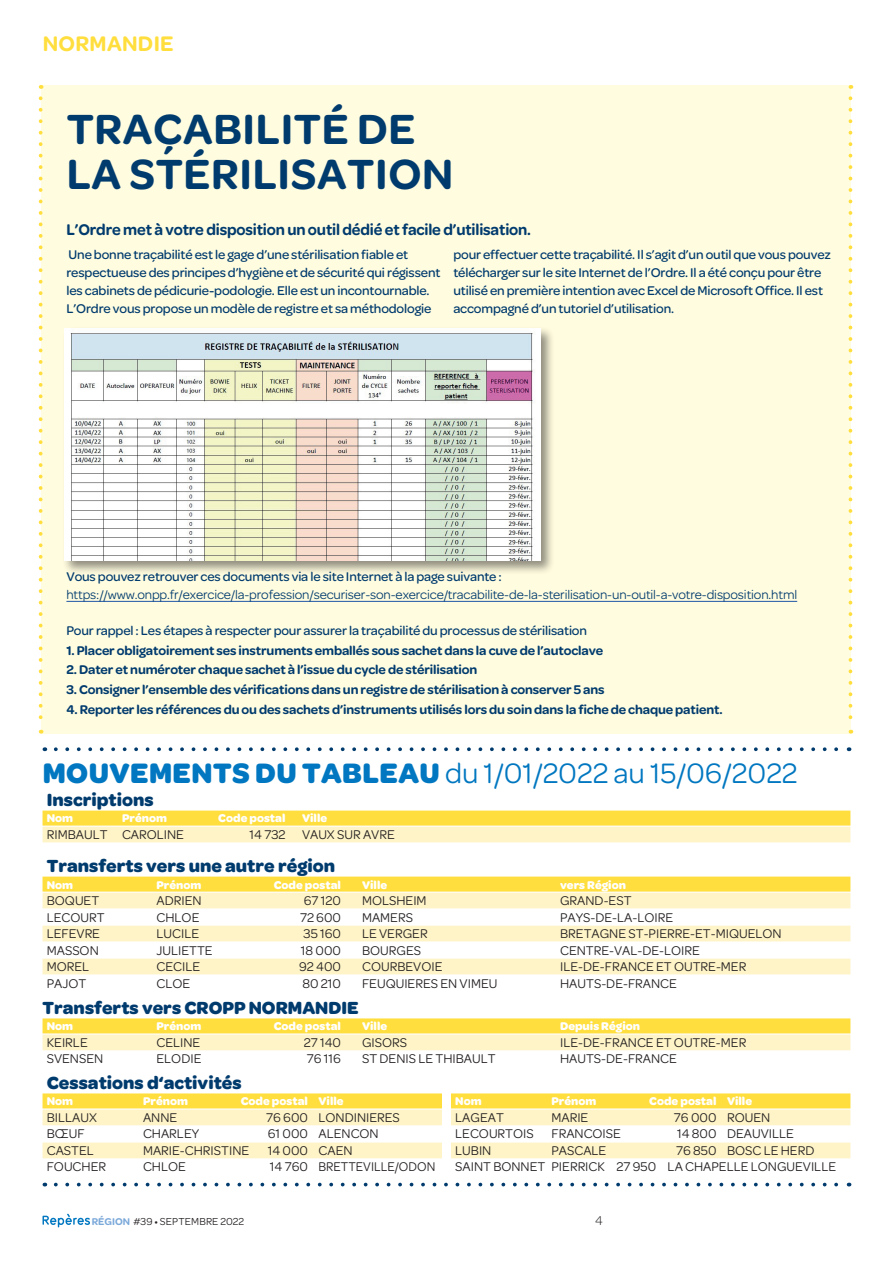
<style>
.page{position:relative;width:893px;height:1263px;background:#fff}
.page>*{position:absolute;margin:0;border:0;box-sizing:border-box;transform-origin:0 0}
.t1{font:600 45px/45px "Omnes";letter-spacing:.015em;color:#003b6e}
.t2{font:30px "Omnes";color:#0077c0}
.t3{font:600 22.5px "Omnes";letter-spacing:.015em;color:#ffde3d}
.t4{font:700 18.75px "Omnes";color:#003b6e}
.t5{font:600 16.5px "Omnes";letter-spacing:-.01em;color:#003b6e;scale:.96 1}
.t6{font:13.5px/16.5px "Omnes";color:#231f20}
.t7{font:500 13.5px/18px "Omnes";letter-spacing:-.01em;color:#003b6e}
.t8{font:600 13.5px "Omnes";letter-spacing:-.01em;color:#003b6e}
.t9{font:13.5px "Omnes";letter-spacing:-.01em;color:#003b6e}
.t10{font:300 13.5px "Omnes";color:#231f20}
.t11{font:700 12px "Omnes";color:#fff}
.t12{font:10.8px "Omnes";letter-spacing:.015em;color:#231f20}
.s1{font-weight:700}
.s2{font-weight:600;font-size:10.5px;color:#7ba9da}
.s3{font-weight:500;font-size:10.5px}
</style>
<div class="page">
<svg style="left:43px;top:1214px;width:47px;height:13px"></svg>
<div style="left:43px;top:810px;width:807px;height:15px;background:#ffde3d"></div>
<div style="left:43px;top:827px;width:807px;height:15px;background:#fef4c7"></div>
<div style="left:43px;top:876px;width:807px;height:15px;background:#ffde3d"></div>
<div style="left:43px;top:893px;width:807px;height:15px;background:#fef4c7"></div>
<div style="left:43px;top:926px;width:807px;height:15px;background:#fef4c7"></div>
<div style="left:43px;top:959px;width:807px;height:15px;background:#fef4c7"></div>
<div style="left:43px;top:1018px;width:807px;height:15px;background:#ffde3d"></div>
<div style="left:43px;top:1034px;width:807px;height:16px;background:#fef4c7"></div>
<div style="left:43px;top:1093px;width:399px;height:15px;background:#ffde3d"></div>
<div style="left:43px;top:1109px;width:399px;height:16px;background:#fef4c7"></div>
<div style="left:43px;top:1142px;width:399px;height:16px;background:#fef4c7"></div>
<div style="left:451px;top:1093px;width:399px;height:15px;background:#ffde3d"></div>
<div style="left:451px;top:1109px;width:399px;height:16px;background:#fef4c7"></div>
<div style="left:451px;top:1142px;width:399px;height:16px;background:#fef4c7"></div>
<svg style="left:56px;top:1183px;width:782px;height:3px"></svg>
<svg style="left:56px;top:747px;width:782px;height:4px"></svg>
<div style="left:41px;top:85px;width:809px;height:648px;background:#fffcdf"></div>
<svg style="left:39px;top:98px;width:4px;height:635px"></svg>
<svg style="left:849px;top:98px;width:3px;height:635px"></svg>
<hr style="left:66px;top:601px;width:731px;height:1px;background:#1e56a6">
<div style="left:62px;top:326px;width:493px;height:248px;background:#231f20;opacity:.5"></div>
<img style="left:64px;top:329px;width:476px;height:231px">
<h3 class="t3" style="left:43px;top:31px;width:133px">NORMANDIE</h3>
<h1 class="t1" style="left:67px;top:107px;width:388px">TRAÇABILITÉ DE<br>LA STÉRILISATION</h1>
<p class="t5" style="left:66px;top:220px;width:485px">L’Ordre met à votre disposition un outil dédié et facile d’utilisation.</p>
<p class="t7" style="left:66px;top:246px;width:375px">Une bonne traçabilité est le gage d’une stérilisation fiable et respectueuse des principes d’hygiène et de sécurité qui régissent les cabinets de pédicurie-podologie. Elle est un incontournable.<br>L’Ordre vous propose un modèle de registre et sa méthodologie</p>
<p class="t7" style="left:453px;top:246px;width:379px">pour effectuer cette traçabilité. Il s’agit d’un outil que vous pouvez télécharger sur le site Internet de l’Ordre. Il a été conçu pour être utilisé en première intention avec Excel de Microsoft Office. Il est accompagné d’un tutoriel d’utilisation.</p>
<p class="t7" style="left:66px;top:568px;width:437px">Vous pouvez retrouver ces documents via le site Internet à la page suivante :</p>
<p class="t9" style="left:66px;top:587px;width:732px">https://www.onpp.fr/exercice/la-profession/securiser-son-exercice/tracabilite-de-la-sterilisation-un-outil-a-votre-disposition.html</p>
<p class="t7" style="left:66px;top:621px;width:522px">Pour rappel : Les étapes à respecter pour assurer la traçabilité du processus de stérilisation</p>
<p class="t8" style="left:66px;top:642px;width:538px">1. Placer obligatoirement ses instruments emballés sous sachet dans la cuve de l’autoclave</p>
<p class="t8" style="left:66px;top:662px;width:412px">2. Dater et numéroter chaque sachet à l’issue du cycle de stérilisation</p>
<p class="t8" style="left:66px;top:682px;width:540px">3. Consigner l’ensemble des vérifications dans un registre de stérilisation à conserver 5 ans</p>
<p class="t8" style="left:66px;top:702px;width:658px">4. Reporter les références du ou des sachets d’instruments utilisés lors du soin dans la fiche de chaque patient.</p>
<h2 class="t2" style="left:43px;top:756px;width:756px"><span class="s1">MOUVEMENTS DU TABLEAU</span> du 1/01/2022 au 15/06/2022</h2>
<h3 class="t4" style="left:47px;top:789px;width:109px">Inscriptions</h3>
<p class="t11" style="left:47px;top:811px;width:28px">Nom</p>
<p class="t11" style="left:122px;top:811px;width:46px">Prénom</p>
<p class="t11" style="left:218px;top:811px;width:69px">Code postal</p>
<p class="t11" style="left:302px;top:811px;width:27px">Ville</p>
<p class="t6" style="left:47px;top:826px;width:139px">RIMBAULT CAROLINE</p>
<p class="t6" style="left:250px;top:826px;width:147px">14 732 VAUX SUR AVRE</p>
<h3 class="t4" style="left:47px;top:855px;width:290px">Transferts vers une autre région</h3>
<p class="t11" style="left:47px;top:877px;width:28px">Nom</p>
<p class="t11" style="left:157px;top:877px;width:46px">Prénom</p>
<p class="t11" style="left:274px;top:877px;width:69px">Code postal</p>
<p class="t11" style="left:362px;top:877px;width:27px">Ville</p>
<p class="t11" style="left:560px;top:877px;width:67px">vers Région</p>
<p class="t6" style="left:47px;top:892px;width:54px">BOQUET</p>
<p class="t6" style="left:157px;top:892px;width:47px">ADRIEN</p>
<p class="t6" style="left:304px;top:892px;width:39px">67 120</p>
<p class="t6" style="left:362px;top:892px;width:66px">MOLSHEIM</p>
<p class="t6" style="left:560px;top:892px;width:73px">GRAND-EST</p>
<p class="t6" style="left:47px;top:909px;width:59px">LECOURT</p>
<p class="t6" style="left:157px;top:909px;width:44px">CHLOE</p>
<p class="t6" style="left:300px;top:909px;width:43px">72 600</p>
<p class="t6" style="left:362px;top:909px;width:52px">MAMERS</p>
<p class="t6" style="left:560px;top:909px;width:115px">PAYS-DE-LA-LOIRE</p>
<p class="t6" style="left:47px;top:925px;width:55px">LEFEVRE</p>
<p class="t6" style="left:157px;top:925px;width:44px">LUCILE</p>
<p class="t6" style="left:304px;top:925px;width:39px">35 160</p>
<p class="t6" style="left:362px;top:925px;width:67px">LE VERGER</p>
<p class="t6" style="left:560px;top:925px;width:223px">BRETAGNE ST-PIERRE-ET-MIQUELON</p>
<p class="t6" style="left:47px;top:942px;width:53px">MASSON</p>
<p class="t6" style="left:157px;top:942px;width:58px">JULIETTE</p>
<p class="t6" style="left:301px;top:942px;width:42px">18 000</p>
<p class="t6" style="left:362px;top:942px;width:61px">BOURGES</p>
<p class="t6" style="left:560px;top:942px;width:141px">CENTRE-VAL-DE-LOIRE</p>
<p class="t6" style="left:47px;top:958px;width:44px">MOREL</p>
<p class="t6" style="left:157px;top:958px;width:45px">CECILE</p>
<p class="t6" style="left:299px;top:958px;width:43px">92 400</p>
<p class="t6" style="left:362px;top:958px;width:82px">COURBEVOIE</p>
<p class="t6" style="left:560px;top:958px;width:188px">ILE-DE-FRANCE ET OUTRE-MER</p>
<p class="t6" style="left:47px;top:975px;width:41px">PAJOT</p>
<p class="t6" style="left:157px;top:975px;width:35px">CLOE</p>
<p class="t6" style="left:302px;top:975px;width:40px">80 210</p>
<p class="t6" style="left:362px;top:975px;width:137px">FEUQUIERES EN VIMEU</p>
<p class="t6" style="left:560px;top:975px;width:118px">HAUTS-DE-FRANCE</p>
<h3 class="t4" style="left:43px;top:997px;width:318px">Transferts vers CROPP NORMANDIE</h3>
<p class="t11" style="left:47px;top:1019px;width:28px">Nom</p>
<p class="t11" style="left:157px;top:1019px;width:46px">Prénom</p>
<p class="t11" style="left:274px;top:1019px;width:69px">Code postal</p>
<p class="t11" style="left:362px;top:1019px;width:27px">Ville</p>
<p class="t11" style="left:560px;top:1019px;width:82px">Depuis Région</p>
<p class="t6" style="left:47px;top:1034px;width:42px">KEIRLE</p>
<p class="t6" style="left:157px;top:1034px;width:45px">CELINE</p>
<p class="t6" style="left:304px;top:1034px;width:39px">27 140</p>
<p class="t6" style="left:362px;top:1034px;width:47px">GISORS</p>
<p class="t6" style="left:560px;top:1034px;width:188px">ILE-DE-FRANCE ET OUTRE-MER</p>
<p class="t6" style="left:47px;top:1051px;width:58px">SVENSEN</p>
<p class="t6" style="left:157px;top:1051px;width:46px">ELODIE</p>
<p class="t6" style="left:307px;top:1051px;width:36px">76 116</p>
<p class="t6" style="left:362px;top:1051px;width:135px">ST DENIS LE THIBAULT</p>
<p class="t6" style="left:560px;top:1051px;width:118px">HAUTS-DE-FRANCE</p>
<h3 class="t4" style="left:47px;top:1072px;width:196px">Cessations d‘activités</h3>
<p class="t11" style="left:47px;top:1094px;width:28px">Nom</p>
<p class="t11" style="left:143px;top:1094px;width:46px">Prénom</p>
<p class="t11" style="left:241px;top:1094px;width:104px">Code postal Ville</p>
<p class="t6" style="left:47px;top:1109px;width:52px">BILLAUX</p>
<p class="t6" style="left:143px;top:1109px;width:36px">ANNE</p>
<p class="t6" style="left:266px;top:1109px;width:135px">76 600 LONDINIERES</p>
<p class="t6" style="left:47px;top:1126px;width:39px">BŒUF</p>
<p class="t6" style="left:143px;top:1126px;width:58px">CHARLEY</p>
<p class="t6" style="left:268px;top:1126px;width:112px">61 000 ALENCON</p>
<p class="t6" style="left:47px;top:1142px;width:49px">CASTEL</p>
<p class="t6" style="left:143px;top:1142px;width:108px">MARIE-CHRISTINE</p>
<p class="t6" style="left:268px;top:1142px;width:86px">14 000 CAEN</p>
<p class="t6" style="left:47px;top:1159px;width:61px">FOUCHER</p>
<p class="t6" style="left:143px;top:1159px;width:44px">CHLOE</p>
<p class="t6" style="left:270px;top:1159px;width:167px">14 760 BRETTEVILLE/ODON</p>
<p class="t11" style="left:455px;top:1094px;width:28px">Nom</p>
<p class="t11" style="left:551px;top:1094px;width:46px">Prénom</p>
<p class="t11" style="left:649px;top:1094px;width:104px">Code postal Ville</p>
<p class="t6" style="left:455px;top:1109px;width:50px">LAGEAT</p>
<p class="t6" style="left:551px;top:1109px;width:38px">MARIE</p>
<p class="t6" style="left:674px;top:1109px;width:98px">76 000 ROUEN</p>
<p class="t6" style="left:455px;top:1126px;width:80px">LECOURTOIS</p>
<p class="t6" style="left:551px;top:1126px;width:71px">FRANCOISE</p>
<p class="t6" style="left:677px;top:1126px;width:118px">14 800 DEAUVILLE</p>
<p class="t6" style="left:455px;top:1142px;width:38px">LUBIN</p>
<p class="t6" style="left:551px;top:1142px;width:56px">PASCALE</p>
<p class="t6" style="left:455px;top:1142px;width:382px;text-indent:221px">76 850 BOSC LE HERD<br>SAINT BONNET PIERRICK 27 950 LA CHAPELLE LONGUEVILLE</p>
<p class="t12" style="left:92px;top:1215px;width:154px"><span class="s2">RÉGION</span> #39 <span class="s3">•</span> SEPTEMBRE 2022</p>
<p class="t10" style="left:595px;top:1213px;width:9px">4</p>
</div>
